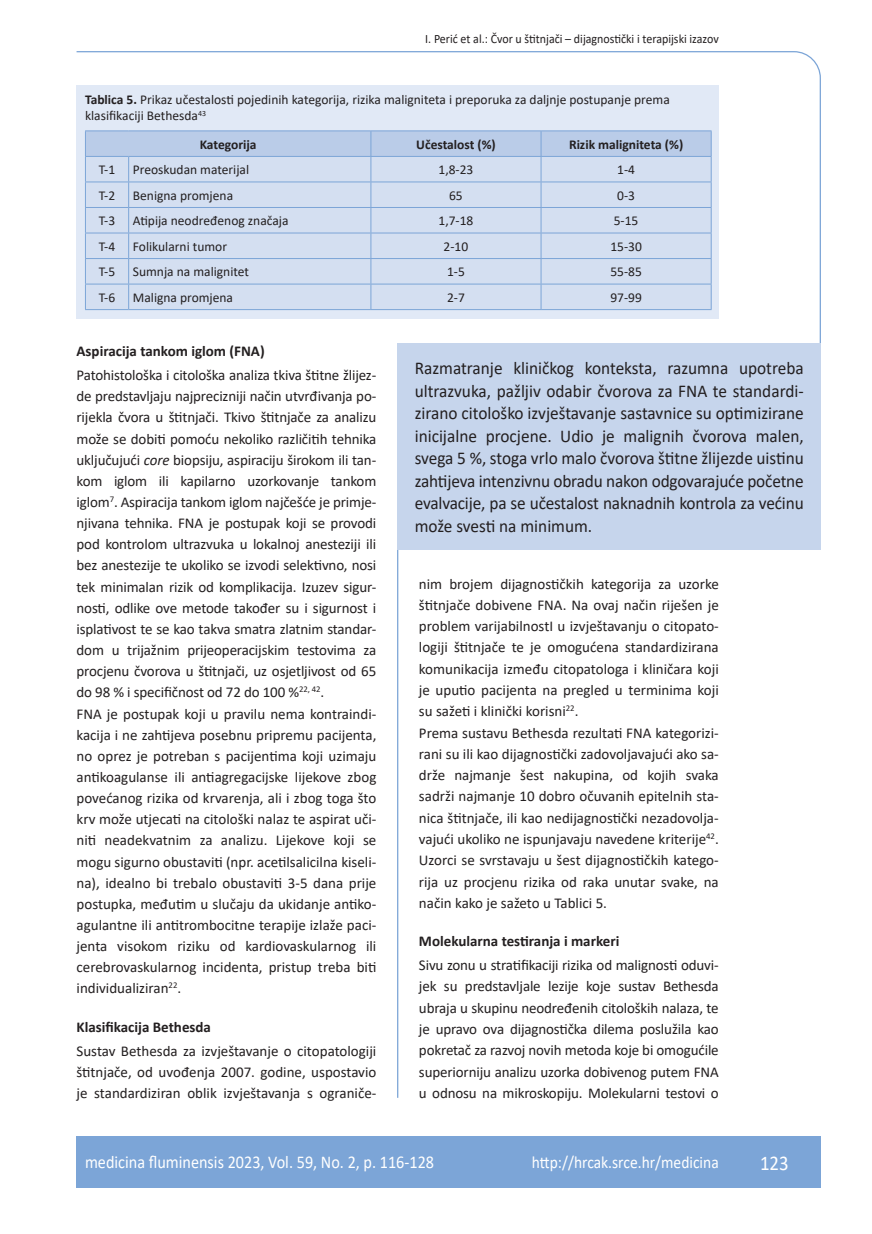
<style>
.page{position:relative;width:872px;height:1234px;background:#fff}
.page>*{position:absolute;margin:0;border:0;box-sizing:border-box;transform-origin:0 0}
.t1{font:21px "Calibri";color:#fff;scale:.9 1}
.anterfile{font:18px/22.5px "Calibri";letter-spacing:-.01em;color:#231f20;text-align:justify;scale:.96 1}
.t2{font:18px "Calibri";color:#fff;scale:.9 1}
.t3{font:17.25px "Calibri";color:#fff;scale:.9 1}
.osnovni_tekst{font:15px/21.1px "Calibri";color:#231f20;text-align:justify}
.podnaslov{font:700 15px "Calibri";color:#231f20}
.tablica{font:13.5px "Calibri";color:#231f20}
.potpis_slika{font:13.5px/16.5px "Calibri";color:#231f20}
.tablica-2{font:700 13.5px "Calibri";color:#231f20}
.glava{font:12.75px "Calibri";color:#231f20;scale:.94 1}
.s1{font-weight:700}
.s2{font-style:italic}
</style>
<div class="page">
<svg style="left:76px;top:51px;width:745px;height:293px"></svg>
<hr style="left:397px;top:550px;width:1px;height:547px;background:#7ca5d7">
<div style="left:77px;top:1135px;width:744px;height:51px;background:#7ca5d7"></div>
<div style="left:77px;top:85px;width:642px;height:234px;background:#e1e9f6"></div>
<hr style="left:85px;top:130px;width:44px;height:1px;background:#7ca5d7">
<hr style="left:129px;top:130px;width:242px;height:1px;background:#7ca5d7">
<hr style="left:371px;top:130px;width:170px;height:1px;background:#7ca5d7">
<hr style="left:541px;top:130px;width:170px;height:1px;background:#7ca5d7">
<svg style="left:85px;top:131px;width:627px;height:178px"></svg>
<hr style="left:85px;top:309px;width:44px;height:1px;background:#7ca5d7">
<hr style="left:129px;top:309px;width:242px;height:1px;background:#7ca5d7">
<hr style="left:371px;top:309px;width:170px;height:1px;background:#7ca5d7">
<hr style="left:541px;top:309px;width:170px;height:1px;background:#7ca5d7">
<div style="left:398px;top:343px;width:423px;height:206px;background:#c6d5ec"></div>
<p class="glava" style="left:425px;top:29px;width:314px">I. Perić et al.: Čvor u štitnjači – dijagnostički i terapijski izazov</p>
<p class="potpis_slika" style="left:85px;top:91px;width:586px"><span class="s1">Tablica 5.</span> Prikaz učestalosti pojedinih kategorija, rizika maligniteta i preporuka za daljnje postupanje prema klasifikaciji Bethesda<sup>43</sup></p>
<p class="tablica-2" style="left:200px;top:135px;width:58px">Kategorija</p>
<p class="tablica-2" style="left:416px;top:135px;width:81px">Učestalost (%)</p>
<p class="tablica-2" style="left:569px;top:135px;width:116px">Rizik maligniteta (%)</p>
<p class="tablica" style="left:99px;top:160px;width:18px">T-1</p>
<p class="tablica" style="left:133px;top:160px;width:118px">Preoskudan materijal</p>
<p class="tablica" style="left:438px;top:160px;width:36px">1,8-23</p>
<p class="tablica" style="left:617px;top:160px;width:19px">1-4</p>
<p class="tablica" style="left:99px;top:186px;width:18px">T-2</p>
<p class="tablica" style="left:133px;top:186px;width:102px">Benigna promjena</p>
<p class="tablica" style="left:449px;top:186px;width:15px">65</p>
<p class="tablica" style="left:617px;top:186px;width:19px">0-3</p>
<p class="tablica" style="left:99px;top:211px;width:18px">T-3</p>
<p class="tablica" style="left:133px;top:211px;width:157px">Atipija neodređenog značaja</p>
<p class="tablica" style="left:438px;top:211px;width:36px">1,7-18</p>
<p class="tablica" style="left:614px;top:211px;width:26px">5-15</p>
<p class="tablica" style="left:99px;top:237px;width:18px">T-4</p>
<p class="tablica" style="left:133px;top:237px;width:96px">Folikularni tumor</p>
<p class="tablica" style="left:443px;top:237px;width:26px">2-10</p>
<p class="tablica" style="left:610px;top:237px;width:33px">15-30</p>
<p class="tablica" style="left:99px;top:262px;width:18px">T-5</p>
<p class="tablica" style="left:133px;top:262px;width:118px">Sumnja na malignitet</p>
<p class="tablica" style="left:447px;top:262px;width:19px">1-5</p>
<p class="tablica" style="left:610px;top:262px;width:33px">55-85</p>
<p class="tablica" style="left:99px;top:288px;width:18px">T-6</p>
<p class="tablica" style="left:133px;top:288px;width:102px">Maligna promjena</p>
<p class="tablica" style="left:447px;top:288px;width:19px">2-7</p>
<p class="tablica" style="left:610px;top:288px;width:33px">97-99</p>
<p class="podnaslov" style="left:77px;top:340px;width:190px">Aspiracija tankom iglom (FNA)</p>
<p class="osnovni_tekst" style="left:77px;top:364px;width:301px">Patohistološka i citološka analiza tkiva štitne žlijez&shy;de predstavljaju najprecizniji način utvrđivanja po&shy;rijekla čvora u štitnjači. Tkivo štitnjače za analizu može se dobiti pomoću nekoliko različitih tehnika uključujući <span class="s2">core</span> biopsiju, aspiraciju širokom ili tan&shy;kom iglom ili kapilarno uzorkovanje tankom iglom<sup>7</sup>. Aspiracija tankom iglom najčešće je primje&shy;njivana tehnika. FNA je postupak koji se provodi pod kontrolom ultrazvuka u lokalnoj anesteziji ili bez anestezije te ukoliko se izvodi selektivno, nosi tek minimalan rizik od komplikacija. Izuzev sigur&shy;nosti, odlike ove metode također su i sigurnost i isplativost te se kao takva smatra zlatnim standar&shy;dom u trijažnim prijeoperacijskim testovima za procjenu čvorova u štitnjači, uz osjetljivost od 65 do 98 % i specifičnost od 72 do 100 %<sup>22,</sup> <sup>42</sup>.</p>
<p class="osnovni_tekst" style="left:77px;top:702px;width:301px">FNA je postupak koji u pravilu nema kontraindi&shy;kacija i ne zahtijeva posebnu pripremu pacijenta, no oprez je potreban s pacijentima koji uzimaju antikoagulanse ili antiagregacijske lijekove zbog povećanog rizika od krvarenja, ali i zbog toga što krv može utjecati na citološki nalaz te aspirat uči&shy;niti neadekvatnim za analizu. Lijekove koji se mogu sigurno obustaviti (npr. acetilsalicilna kiseli&shy;na), idealno bi trebalo obustaviti 3-5 dana prije postupka, međutim u slučaju da ukidanje antiko&shy;agulantne ili antitrombocitne terapije izlaže paci&shy;jenta visokom riziku od kardiovaskularnog ili cerebrovaskularnog incidenta, pristup treba biti individualiziran<sup>22</sup>.</p>
<p class="podnaslov" style="left:77px;top:1015px;width:136px">Klasifikacija Bethesda</p>
<p class="osnovni_tekst" style="left:77px;top:1039px;width:301px">Sustav Bethesda za izvještavanje o citopatologiji štitnjače, od uvođenja 2007. godine, uspostavio je standardiziran oblik izvještavanja s ograniče-</p>
<p class="anterfile" style="left:415px;top:356px;width:407px">Razmatranje kliničkog konteksta, razumna upotreba ultrazvuka, pažljiv odabir čvorova za FNA te standardi&shy;zirano citološko izvještavanje sastavnice su optimizirane inicijalne procjene. Udio je malignih čvorova malen, svega 5 %, stoga vrlo malo čvorova štitne žlijezde uistinu zahtijeva intenzivnu obradu nakon odgovarajuće početne evalvacije, pa se učestalost naknadnih kontrola za većinu može svesti na minimum.</p>
<p class="osnovni_tekst" style="left:419px;top:572px;width:301px">nim brojem dijagnostičkih kategorija za uzorke štitnjače dobivene FNA. Na ovaj način riješen je problem varijabilnostI u izvještavanju o citopato&shy;logiji štitnjače te je omogućena standardizirana komunikacija između citopatologa i kliničara koji je uputio pacijenta na pregled u terminima koji su sažeti i klinički korisni<sup>22</sup>.</p>
<p class="osnovni_tekst" style="left:419px;top:721px;width:301px">Prema sustavu Bethesda rezultati FNA kategorizi&shy;rani su ili kao dijagnostički zadovoljavajući ako sa&shy;drže najmanje šest nakupina, od kojih svaka sadrži najmanje 10 dobro očuvanih epitelnih sta&shy;nica štitnjače, ili kao nedijagnostički nezadovolja&shy;vajući ukoliko ne ispunjavaju navedene kriterije<sup>42</sup>.<br>Uzorci se svrstavaju u šest dijagnostičkih katego&shy;rija uz procjenu rizika od raka unutar svake, na način kako je sažeto u Tablici 5.</p>
<p class="podnaslov" style="left:419px;top:930px;width:202px">Molekularna testiranja i markeri</p>
<p class="osnovni_tekst" style="left:419px;top:953px;width:301px">Sivu zonu u stratifikaciji rizika od malignosti oduvi&shy;jek su predstavljale lezije koje sustav Bethesda ubraja u skupinu neodređenih citoloških nalaza, te je upravo ova dijagnostička dilema poslužila kao pokretač za razvoj novih metoda koje bi omogućile superiorniju analizu uzorka dobivenog putem FNA u odnosu na mikroskopiju. Molekularni testovi o</p>
<p class="t2" style="left:85px;top:1149px;width:389px">medicina fluminensis 2023, Vol. 59, No. 2, p. 116-128</p>
<p class="t3" style="left:532px;top:1150px;width:209px">http://hrcak.srce.hr/medicina</p>
<p class="t1" style="left:760px;top:1147px;width:33px">123</p>
</div>
